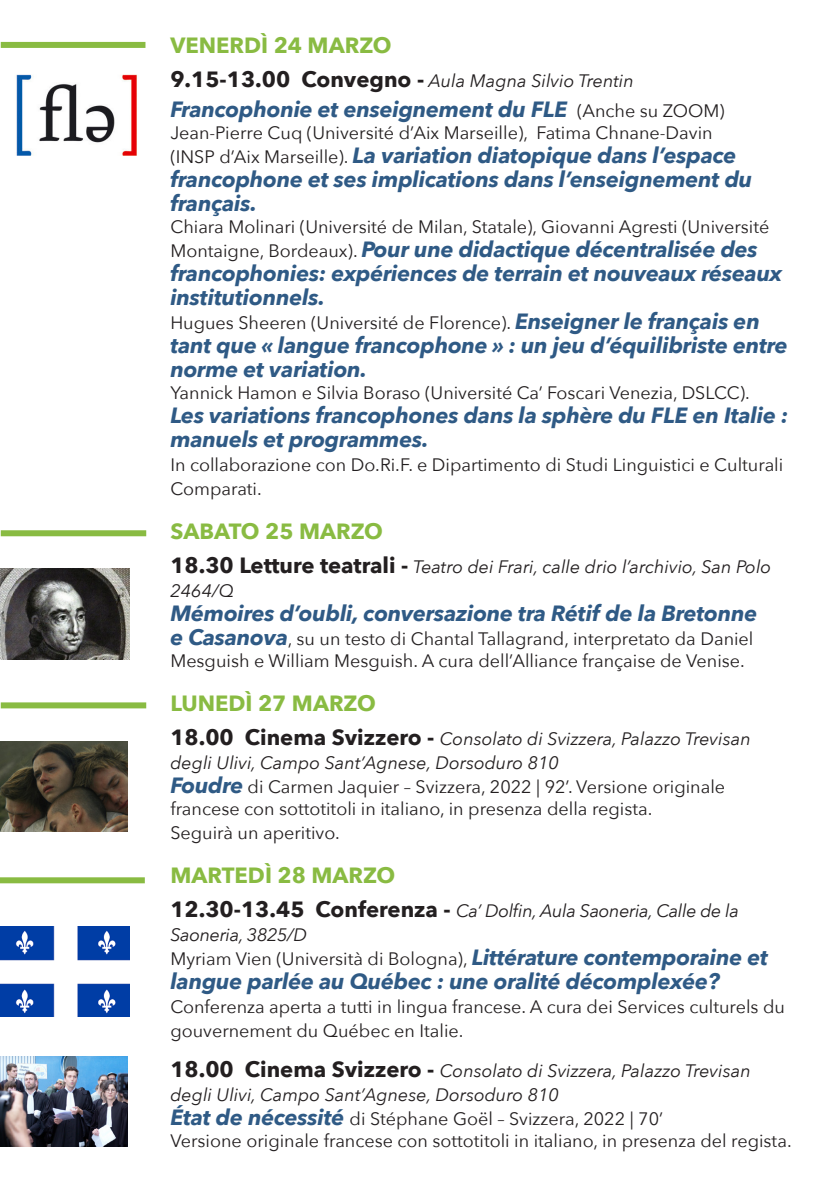
<style>
.page{position:relative;width:840px;height:1191px;background:#fff}
.page>*{position:absolute;margin:0;border:0;box-sizing:border-box;transform-origin:0 0}
.t1{font:italic 700 22px/24px "Avenir Next";letter-spacing:-.01em;color:#2f5a85}
.t2{font:700 22px "Avenir Next";color:#89bb42}
.t3{font:18px/24px "Avenir Next";color:#231f20}
.t4{font:italic 18px/24px "Avenir Next";color:#231f20}
.t5{font:italic 18px/24px "Avenir Next";letter-spacing:-.02em;color:#231f20}
.s1{font-weight:700;font-style:normal;font-size:22px}
.s2{font-weight:400;font-style:normal;font-size:18px;color:#231f20}
.s3{font-weight:700;font-style:italic;font-size:22px;color:#2f5a85}
</style>
<div class="page">
<img style="left:1px;top:569px;width:128px;height:90px">
<img style="left:1px;top:927px;width:128px;height:89px">
<img style="left:1px;top:741px;width:126px;height:90px">
<div style="left:1px;top:42px;width:144px;height:6px;background:#89bb42"></div>
<div style="left:1px;top:530px;width:145px;height:6px;background:#89bb42"></div>
<div style="left:1px;top:702px;width:145px;height:6px;background:#89bb42"></div>
<div style="left:0;top:877px;width:145px;height:6px;background:#89bb42"></div>
<img style="left:16px;top:74px;width:121px;height:82px">
<img style="left:1px;top:1056px;width:126px;height:90px">
<p class="t2" style="left:170px;top:26px;width:222px">VENERDÌ 24 MARZO</p>
<p class="t4" style="left:170px;top:68px;width:464px"><span class="s1">9.15-13.00 Convegno -</span> Aula Magna Silvio Trentin</p>
<p class="t1" style="left:170px;top:97px;width:555px">Francophonie et enseignement du FLE <span class="s2">(Anche su ZOOM)</span></p>
<p class="t3" style="left:170px;top:120px;width:543px">Jean-Pierre Cuq (Université d’Aix Marseille), Fatima Chnane-Davin</p>
<p class="t1" style="left:170px;top:143px;width:583px"><span class="s2">(INSP d’Aix Marseille).</span> La variation diatopique dans l’espace francophone et ses implications dans l’enseignement du français.</p>
<p class="t3" style="left:170px;top:214px;width:600px">Chiara Molinari (Université de Milan, Statale), Giovanni Agresti (Université</p>
<p class="t1" style="left:170px;top:237px;width:613px"><span class="s2">Montaigne, Bordeaux).</span> Pour une didactique décentralisée des francophonies: expériences de terrain et nouveaux réseaux institutionnels.</p>
<p class="t3" style="left:170px;top:310px;width:590px">Hugues Sheeren (Université de Florence). <span class="s3">Enseigner le français en</span></p>
<p class="t1" style="left:170px;top:333px;width:618px">tant que « langue francophone » : un jeu d’équilibriste entre norme et variation.</p>
<p class="t3" style="left:170px;top:380px;width:580px">Yannick Hamon e Silvia Boraso (Université Ca’ Foscari Venezia, DSLCC).</p>
<p class="t1" style="left:170px;top:403px;width:619px">Les variations francophones dans la sphère du FLE en Italie : manuels et programmes.</p>
<p class="t3" style="left:170px;top:452px;width:614px">In collaborazione con Do.Ri.F. e Dipartimento di Studi Linguistici e Culturali<br>Comparati.</p>
<p class="t2" style="left:170px;top:512px;width:214px">SABATO 25 MARZO</p>
<p class="t4" style="left:170px;top:554px;width:602px"><span class="s1">18.30 Letture teatrali -</span> Teatro dei Frari, calle drio l’archivio, San Polo<br>2464/Q</p>
<p class="t1" style="left:170px;top:601px;width:588px">Mémoires d’oubli, conversazione tra Rétif de la Bretonne</p>
<p class="t3" style="left:170px;top:627px;width:584px;line-height:22px"><span class="s3">e Casanova</span>, su un testo di Chantal Tallagrand, interpretato da Daniel<br>Mesguish e William Mesguish. A cura dell’Alliance française de Venise.</p>
<p class="t2" style="left:170px;top:684px;width:207px">LUNEDÌ 27 MARZO</p>
<p class="t4" style="left:170px;top:726px;width:581px"><span class="s1">18.00 Cinema Svizzero -</span> Consolato di Svizzera, Palazzo Trevisan degli Ulivi, Campo Sant’Agnese, Dorsoduro 810</p>
<p class="t3" style="left:170px;top:775px;width:556px;line-height:22px"><span class="s3">Foudre</span> di Carmen Jaquier – Svizzera, 2022 | 92’. Versione originale francese con sottotitoli in italiano, in presenza della regista.</p>
<p class="t3" style="left:170px;top:820px;width:171px">Seguirà un aperitivo.</p>
<p class="t2" style="left:170px;top:856px;width:226px">MARTEDÌ 28 MARZO</p>
<p class="t5" style="left:170px;top:898px;width:569px"><span class="s1">12.30-13.45 Conferenza -</span> Ca’ Dolfin, Aula Saoneria, Calle de la<br>Saoneria, 3825/D</p>
<p class="t3" style="left:170px;top:946px;width:599px">Myriam Vien (Università di Bologna), <span class="s3">Littérature contemporaine et</span></p>
<p class="t1" style="left:170px;top:969px;width:550px">langue parlée au Québec : une oralité décomplexée?</p>
<p class="t3" style="left:170px;top:994px;width:616px">Conferenza aperta a tutti in lingua francese. A cura dei Services culturels du gouvernement du Québec en Italie.</p>
<p class="t4" style="left:170px;top:1058px;width:581px"><span class="s1">18.00 Cinema Svizzero -</span> Consolato di Svizzera, Palazzo Trevisan degli Ulivi, Campo Sant’Agnese, Dorsoduro 810</p>
<p class="t3" style="left:170px;top:1106px;width:494px"><span class="s3">État de nécessité</span> di Stéphane Goël – Svizzera, 2022 | 70’</p>
<p class="t3" style="left:170px;top:1128px;width:622px">Versione originale francese con sottotitoli in italiano, in presenza del regista.</p>
</div>
